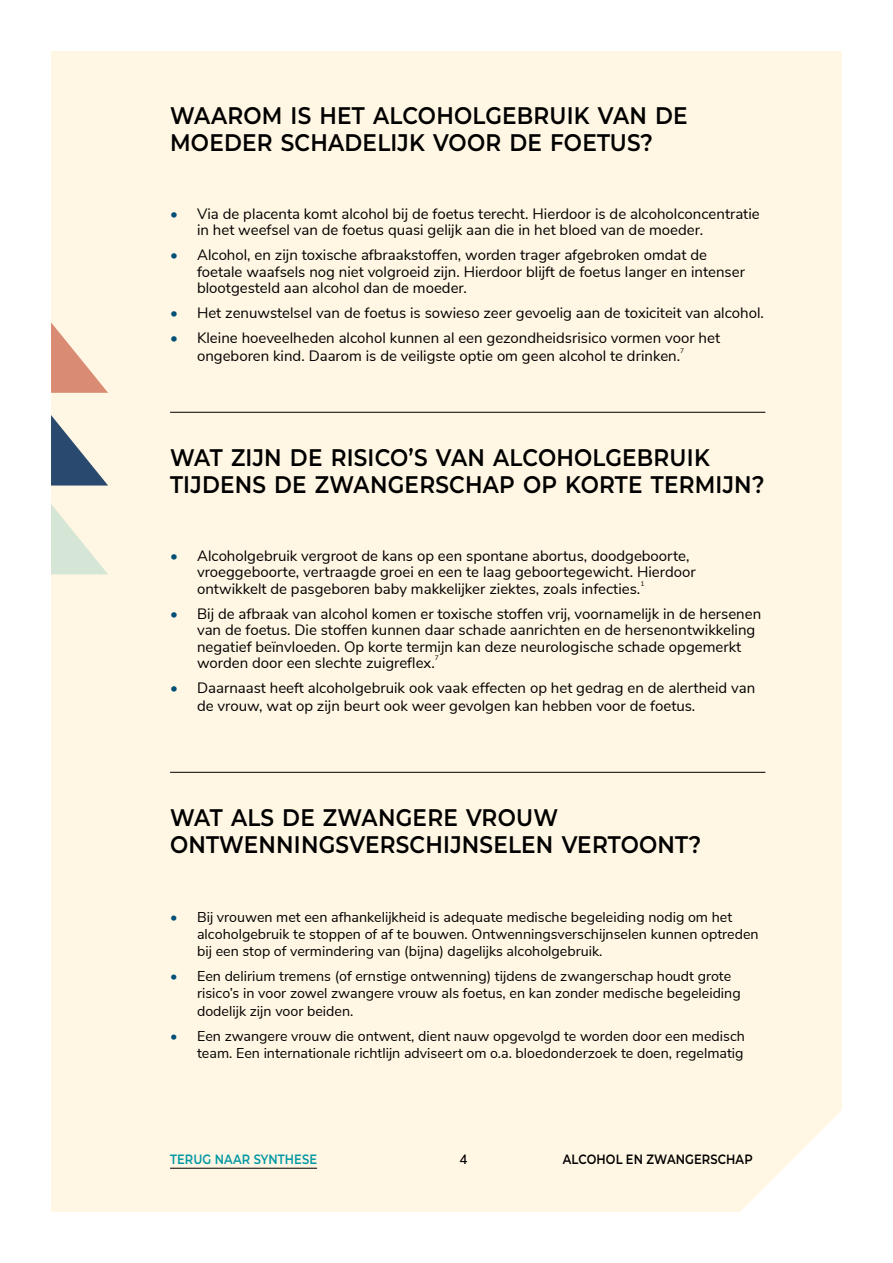
<style>
.page{position:relative;width:893px;height:1263px;background:#fff}
.page>*{position:absolute;margin:0;border:0;box-sizing:border-box;transform-origin:0 0}
.t1{font:600 24px/27px "Montserrat";letter-spacing:.01em;color:#000;scale:.9 1}
.t2{font:15px/16.5px "Nunito Sans";color:#000}
.t3{font:14.25px/17.1px "Nunito Sans";color:#000}
.t4{font:600 13.5px "Montserrat";letter-spacing:.01em;color:#000;scale:.85 1}
.t5{font:600 13.5px "Montserrat";letter-spacing:.01em;color:#0098a4;scale:.85 1}
.t6{font:600 13.5px "Nunito Sans";color:#000}
.t7{font:6.75px "Nunito Sans";color:#000}
.s1{color:#004f76}
</style>
<div class="page">
<div style="left:51px;top:51px;width:791px;height:1161px;background:#fff6e3"></div>
<svg style="left:51px;top:415px;width:57px;height:70px;background:#94a0a8"></svg>
<svg style="left:51px;top:504px;width:57px;height:70px;background:#eaeddc"></svg>
<svg style="left:51px;top:322px;width:57px;height:71px;background:#ecc1ab"></svg>
<hr style="left:170px;top:1168px;width:147px;height:1px;background:#000">
<hr style="left:170px;top:412px;width:595px;height:1px;background:#000">
<hr style="left:170px;top:772px;width:595px;height:1px;background:#000">
<h1 class="t1" style="left:170px;top:101px;width:577px">WAAROM IS HET ALCOHOLGEBRUIK VAN DE<br>MOEDER SCHADELIJK VOOR DE FOETUS?</h1>
<p class="t2" style="left:197px;top:204px;width:564px;text-indent:-27px"><span class="s1">•</span> Via de placenta komt alcohol bij de foetus terecht. Hierdoor is de alcoholconcentratie in het weefsel van de foetus quasi gelijk aan die in het bloed van de moeder.</p>
<p class="t2" style="left:197px;top:246px;width:549px;text-indent:-27px"><span class="s1">•</span> Alcohol, en zijn toxische afbraakstoffen, worden trager afgebroken omdat de foetale waafsels nog niet volgroeid zijn. Hierdoor blijft de foetus langer en intenser blootgesteld aan alcohol dan de moeder.</p>
<p class="t2" style="left:170px;top:304px;width:595px"><span class="s1">•</span> Het zenuwstelsel van de foetus is sowieso zeer gevoelig aan de toxiciteit van alcohol.</p>
<p class="t2" style="left:197px;top:328px;width:524px;line-height:18px;text-indent:-27px"><span class="s1">•</span> Kleine hoeveelheden alcohol kunnen al een gezondheidsrisico vormen voor het ongeboren kind. Daarom is de veiligste optie om geen alcohol te drinken.</p>
<p class="t7" style="left:680px;top:346px;width:6px">7</p>
<h1 class="t1" style="left:170px;top:443px;width:662px">WAT ZIJN DE RISICO’S VAN ALCOHOLGEBRUIK<br>TIJDENS DE ZWANGERSCHAP OP KORTE TERMIJN?</h1>
<p class="t2" style="left:197px;top:546px;width:500px;text-indent:-27px"><span class="s1">•</span> Alcoholgebruik vergroot de kans op een spontane abortus, doodgeboorte, vroeggeboorte, vertraagde groei en een te laag geboortegewicht. Hierdoor ontwikkelt de pasgeboren baby makkelijker ziektes, zoals infecties.</p>
<p class="t7" style="left:640px;top:578px;width:6px">1</p>
<p class="t2" style="left:197px;top:604px;width:566px;text-indent:-27px"><span class="s1">•</span> Bij de afbraak van alcohol komen er toxische stoffen vrij, voornamelijk in de hersenen van de foetus. Die stoffen kunnen daar schade aanrichten en de hersenontwikkeling negatief beïnvloeden. Op korte termijn kan deze neurologische schade opgemerkt worden door een slechte zuigreflex.</p>
<p class="t7" style="left:435px;top:653px;width:6px">7</p>
<p class="t2" style="left:197px;top:678px;width:560px;line-height:18px;text-indent:-27px"><span class="s1">•</span> Daarnaast heeft alcoholgebruik ook vaak effecten op het gedrag en de alertheid van de vrouw, wat op zijn beurt ook weer gevolgen kan hebben voor de foetus.</p>
<h1 class="t1" style="left:170px;top:803px;width:592px">WAT ALS DE ZWANGERE VROUW<br>ONTWENNINGSVERSCHIJNSELEN VERTOONT?</h1>
<p class="t3" style="left:197px;top:907px;width:563px;text-indent:-27px"><span class="s1">•</span> Bij vrouwen met een afhankelijkheid is adequate medische begeleiding nodig om het alcoholgebruik te stoppen of af te bouwen. Ontwenningsverschijnselen kunnen optreden bij een stop of vermindering van (bijna) dagelijks alcoholgebruik.</p>
<p class="t3" style="left:197px;top:967px;width:545px;text-indent:-27px"><span class="s1">•</span> Een delirium tremens (of ernstige ontwenning) tijdens de zwangerschap houdt grote risico’s in voor zowel zwangere vrouw als foetus, en kan zonder medische begeleiding dodelijk zijn voor beiden.</p>
<p class="t3" style="left:170px;top:1027px;width:576px;text-align:right"><span class="s1">•</span> Een zwangere vrouw die ontwent, dient nauw opgevolgd te worden door een medisch team. Een internationale richtlijn adviseert om o.a. bloedonderzoek te doen, regelmatig</p>
<p class="t5" style="left:170px;top:1149px;width:174px">TERUG NAAR SYNTHESE</p>
<p class="t6" style="left:459px;top:1149px;width:10px">4</p>
<p class="t4" style="left:563px;top:1149px;width:225px">ALCOHOL EN ZWANGERSCHAP</p>
</div>
